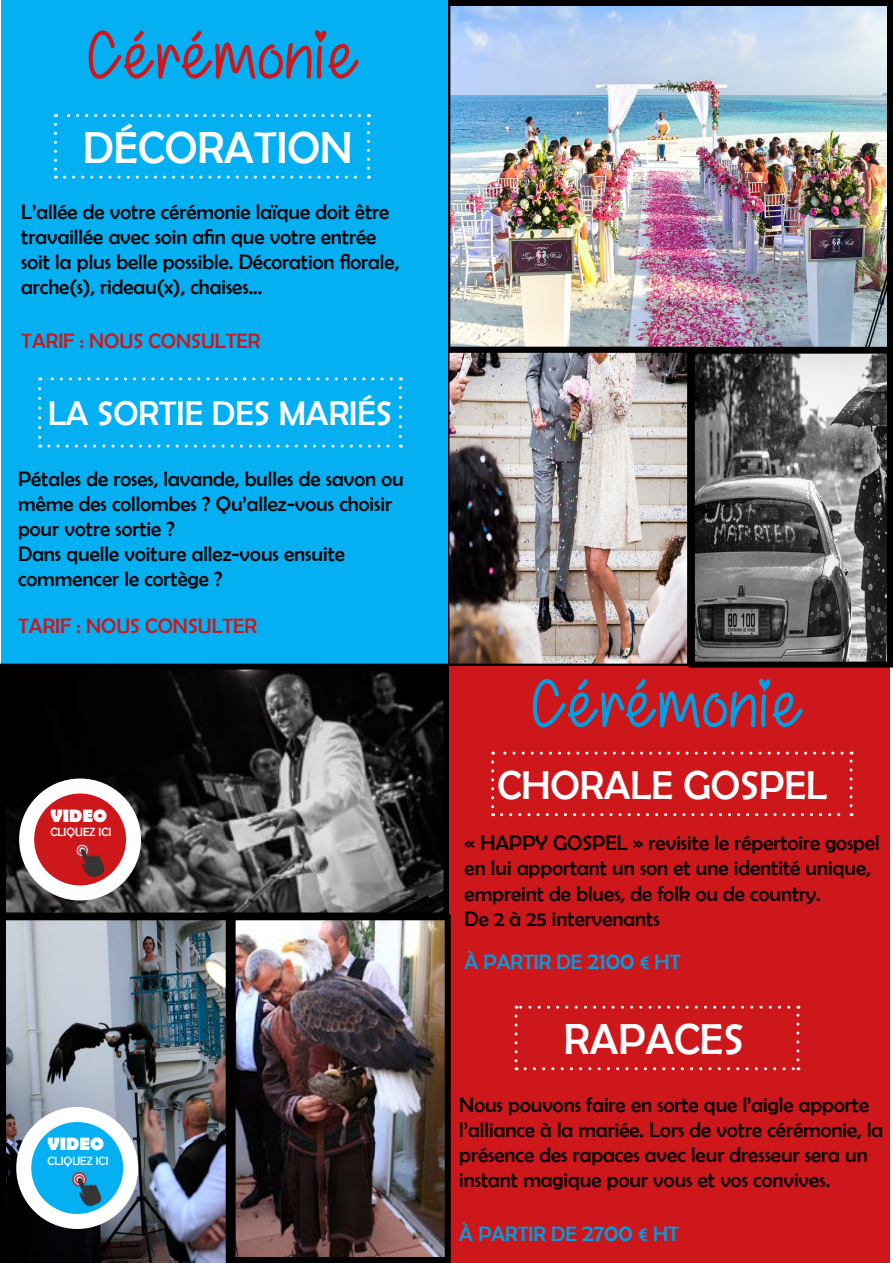
<style>
.page{position:relative;width:893px;height:1263px;background:#fff}
.page>*{position:absolute;margin:0;border:0;box-sizing:border-box;transform-origin:0 0}
.t1{font:69px "Chasing Hearts";color:#cd171a}
.t2{font:69px "Chasing Hearts";color:#009fe3}
.t3{font:45px "Berlin Sans FB";color:#fff}
.t4{font:43.5px "Berlin Sans FB";color:#fff}
.t5{font:40.5px "Berlin Sans FB";color:#fff}
.t6{font:34.5px "Berlin Sans FB";color:#fff}
.t7{font:21px/25.2px "Berlin Sans FB";color:#000}
.t8{font:21px "Berlin Sans FB";color:#cd171a}
.t9{font:21px "Berlin Sans FB";color:#009fe3}
.t10{font:700 18px "Berlin Sans FB";color:#fff}
.t11{font:12px "Berlin Sans FB";color:#fff}
.s1{font-size:24px}
</style>
<div class="page">
<img style="left:451px;top:7px;width:435px;height:339px">
<div style="left:444px;top:0;width:449px;height:353px;border:6px solid #000"></div>
<img style="left:450px;top:354px;width:236px;height:309px">
<div style="left:443px;top:347px;width:250px;height:323px;border:6px solid #000"></div>
<div style="left:1px;top:0;width:447px;height:664px;background:#04b0f2"></div>
<img style="left:7px;top:671px;width:435px;height:240px">
<div style="left:0;top:664px;width:449px;height:254px;border:6px solid #000"></div>
<div style="left:449px;top:667px;width:441px;height:596px;background:#cd171a"></div>
<img style="left:0;top:914px;width:230px;height:349px">
<svg style="left:54px;top:124px;width:3px;height:55px"></svg>
<svg style="left:64px;top:176px;width:305px;height:3px"></svg>
<svg style="left:367px;top:114px;width:3px;height:54px"></svg>
<svg style="left:56px;top:114px;width:303px;height:3px"></svg>
<svg style="left:38px;top:388px;width:3px;height:60px"></svg>
<svg style="left:49px;top:445px;width:352px;height:3px"></svg>
<svg style="left:399px;top:377px;width:3px;height:59px"></svg>
<svg style="left:40px;top:377px;width:351px;height:3px"></svg>
<svg style="left:491px;top:762px;width:3px;height:54px"></svg>
<svg style="left:502px;top:813px;width:350px;height:3px"></svg>
<svg style="left:850px;top:752px;width:3px;height:54px"></svg>
<svg style="left:493px;top:752px;width:349px;height:3px"></svg>
<img style="left:237px;top:921px;width:207px;height:335px">
<div style="left:230px;top:914px;width:221px;height:349px;border:6px solid #000"></div>
<svg style="left:514px;top:1016px;width:3px;height:54px"></svg>
<svg style="left:525px;top:1067px;width:274px;height:3px"></svg>
<svg style="left:796px;top:1006px;width:3px;height:54px"></svg>
<svg style="left:516px;top:1006px;width:273px;height:3px"></svg>
<img style="left:696px;top:355px;width:190px;height:306px">
<div style="left:689px;top:348px;width:204px;height:320px;border:6px solid #000"></div>
<svg style="left:27px;top:786px;width:107px;height:107px;fill:#cd171a"></svg>
<div style="left:19px;top:778px;width:122px;height:122px;border:15px solid #fff;border-radius:50%"></div>
<img style="left:66px;top:844px;width:41px;height:40px">
<svg style="left:24px;top:1114px;width:107px;height:107px;fill:#04b0f2"></svg>
<div style="left:16px;top:1107px;width:122px;height:122px;border:15px solid #fff;border-radius:50%"></div>
<img style="left:63px;top:1172px;width:41px;height:41px">
<h1 class="t1" style="left:87px;top:12px;width:274px">Cérémonie</h1>
<h2 class="t3" style="left:83px;top:122px;width:271px">DÉCORATION</h2>
<p class="t7" style="left:21px;top:199px;width:379px">L’allée de votre cérémonie laïque doit être travaillée avec soin afin que votre entrée soit la plus belle possible. Décoration florale, arche(s), rideau(x), chaises...</p>
<p class="t8" style="left:21px;top:329px;width:241px">TARIF : NOUS CONSULTER</p>
<h3 class="t6" style="left:48px;top:394px;width:345px">LA SORTIE DES MARIÉS</h3>
<p class="t7" style="left:18px;top:466px;width:387px">Pétales de roses, lavande, bulles de savon ou même des collombes ? Qu’allez-vous choisir pour votre sortie ?<br>Dans quelle voiture allez-vous ensuite commencer le cortège ?</p>
<p class="t8" style="left:18px;top:614px;width:241px">TARIF : NOUS CONSULTER</p>
<p class="t10" style="left:50px;top:805px;width:58px">VIDEO</p>
<p class="t11" style="left:50px;top:825px;width:63px">CLIQUEZ ICI</p>
<p class="t10" style="left:47px;top:1134px;width:58px">VIDEO</p>
<p class="t11" style="left:47px;top:1154px;width:63px">CLIQUEZ ICI</p>
<h1 class="t2" style="left:531px;top:660px;width:274px">Cérémonie</h1>
<h3 class="t5" style="left:497px;top:762px;width:331px">CHORALE GOSPEL</h3>
<p class="t7" style="left:465px;top:830px;width:417px">« HAPPY GOSPEL » revisite le répertoire gospel en lui apportant un son et une identité unique, empreint de blues, de folk ou de country.<br>De 2 à 25 intervenants</p>
<p class="t9" style="left:465px;top:950px;width:217px">À PARTIR DE <span class="s1">2100</span> € HT</p>
<h3 class="t4" style="left:564px;top:1015px;width:181px">RAPACES</h3>
<p class="t7" style="left:459px;top:1092px;width:425px">Nous pouvons faire en sorte que l’aigle apporte l’alliance à la mariée. Lors de votre cérémonie, la présence des rapaces avec leur dresseur sera un instant magique pour vous et vos convives.</p>
<p class="t9" style="left:459px;top:1222px;width:221px">À PARTIR DE <span class="s1">2700</span> € HT</p>
</div>
